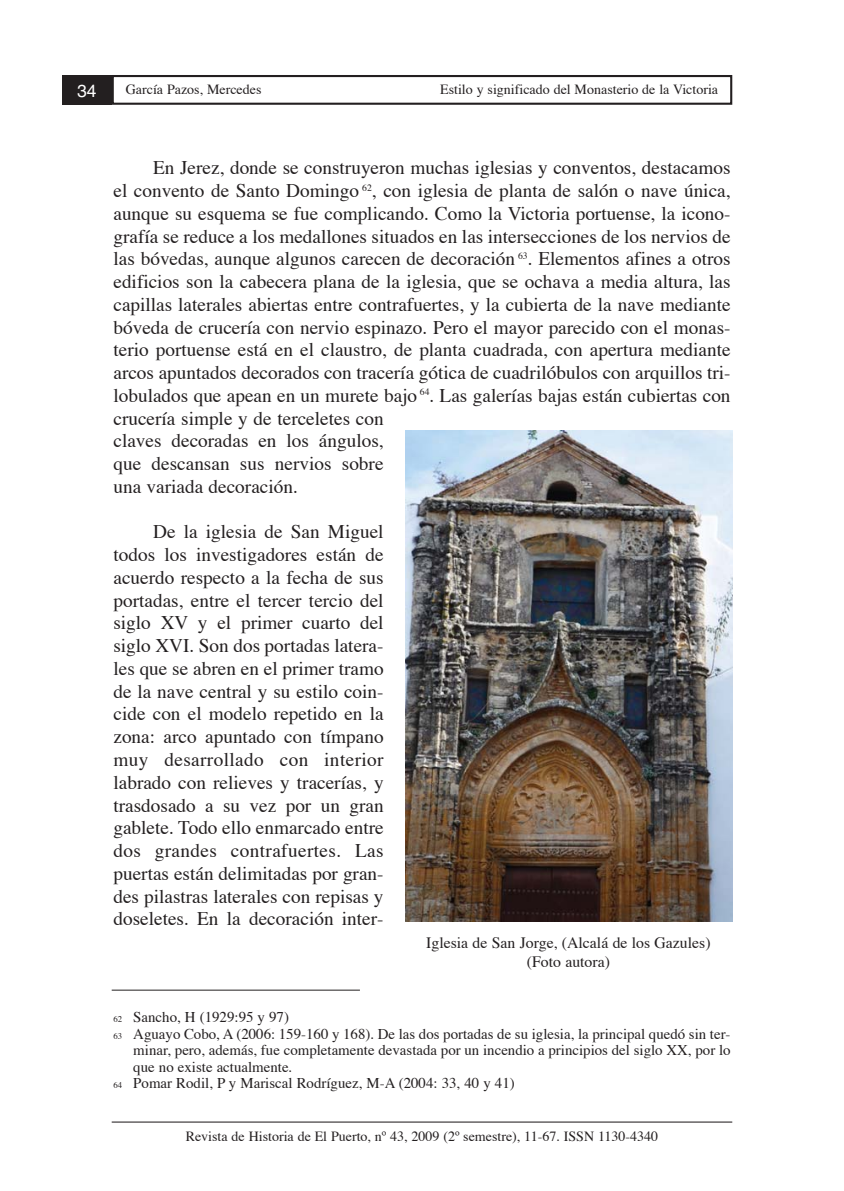
<style>
.page{position:relative;width:844px;height:1191px;background:#fff}
.page>*{position:absolute;margin:0;border:0;box-sizing:border-box;transform-origin:0 0}
.t1{font:19.25px/22.8px "Times";color:#231f20}
.t2{font:17.5px "Helvetica";color:#fff}
.t3{font:15.75px/18.9px "Times";color:#231f20;text-align:center}
.t4{font:14.88px "Times";color:#231f20}
.t5{font:14px "Times";color:#231f20}
.s1{font-size:8.75px}
</style>
<div class="page">
<hr style="left:112px;top:1121px;width:620px;height:1px;background:#231f20">
<hr style="left:112px;top:989px;width:248px;height:1px;background:#231f20">
<img style="left:405px;top:430px;width:327px;height:491px">
<div style="left:112px;top:75px;width:620px;height:30px;border:2px solid #231f20"></div>
<div style="left:62px;top:75px;width:50px;height:30px;background:#231f20"></div>
<p class="t2" style="left:77px;top:84px;width:21px">34</p>
<p class="t5" style="left:126px;top:83px;width:137px">García Pazos, Mercedes</p>
<p class="t5" style="left:440px;top:83px;width:279px">Estilo y significado del Monasterio de la Victoria</p>
<p class="t1" style="left:113px;top:158px;width:618px;text-indent:40px">En Jerez, donde se construyeron muchas iglesias y conventos, destacamos el convento de Santo Domingo <sup>62</sup>, con iglesia de planta de salón o nave única, aunque su esquema se fue complicando. Como la Victoria portuense, la icono&shy;grafía se reduce a los medallones situados en las intersecciones de los nervios de las bóvedas, aunque algunos carecen de decoración <sup>63</sup>. Elementos afines a otros edificios son la cabecera plana de la iglesia, que se ochava a media altura, las capillas laterales abiertas entre contrafuertes, y la cubierta de la nave mediante bóveda de crucería con nervio espinazo. Pero el mayor parecido con el monas&shy;terio portuense está en el claustro, de planta cuadrada, con apertura mediante arcos apuntados decorados con tracería gótica de cuadrilóbulos con arquillos tri&shy;lobulados que apean en un murete bajo <sup>64</sup>. Las galerías bajas están cubiertas con crucería simple y de terceletes con<br>claves decoradas en los ángulos,<br>que descansan sus nervios sobre<br>una variada decoración.</p>
<p class="t1" style="left:113px;top:522px;width:272px;text-align:justify;text-indent:40px">De la iglesia de San Miguel todos los investigadores están de acuerdo respecto a la fecha de sus portadas, entre el tercer tercio del siglo XV y el primer cuarto del siglo XVI. Son dos portadas latera&shy;les que se abren en el primer tramo de la nave central y su estilo coin&shy;cide con el modelo repetido en la zona: arco apuntado con tímpano muy desarrollado con interior labrado con relieves y tracerías, y trasdosado a su vez por un gran gablete. Todo ello enmarcado entre dos grandes contrafuertes. Las puertas están delimitadas por gran&shy;des pilastras laterales con repisas y doseletes. En la decoración inter-</p>
<p class="t3" style="left:426px;top:935px;width:286px">Iglesia de San Jorge, (Alcalá de los Gazules) (Foto autora)</p>
<p class="t4" style="left:113px;top:1010px;width:177px"><span class="s1">62</span> Sancho, H (1929:95 y 97)</p>
<p class="t4" style="left:113px;top:1027px;width:618px"><span class="s1">63</span> Aguayo Cobo, A (2006: 159-160 y 168). De las dos portadas de su iglesia, la principal quedó sin ter-</p>
<p class="t4" style="left:133px;top:1044px;width:598px">minar, pero, además, fue completamente devastada por un incendio a principios del siglo XX, por lo</p>
<p class="t4" style="left:133px;top:1060px;width:160px">que no existe actualmente.</p>
<p class="t4" style="left:113px;top:1077px;width:402px"><span class="s1">64</span> Pomar Rodil, P y Mariscal Rodríguez, M-A (2004: 33, 40 y 41)</p>
<p class="t5" style="left:186px;top:1130px;width:474px">Revista de Historia de El Puerto, nº 43, 2009 (2º semestre), 11-67. ISSN 1130-4340</p>
</div>
